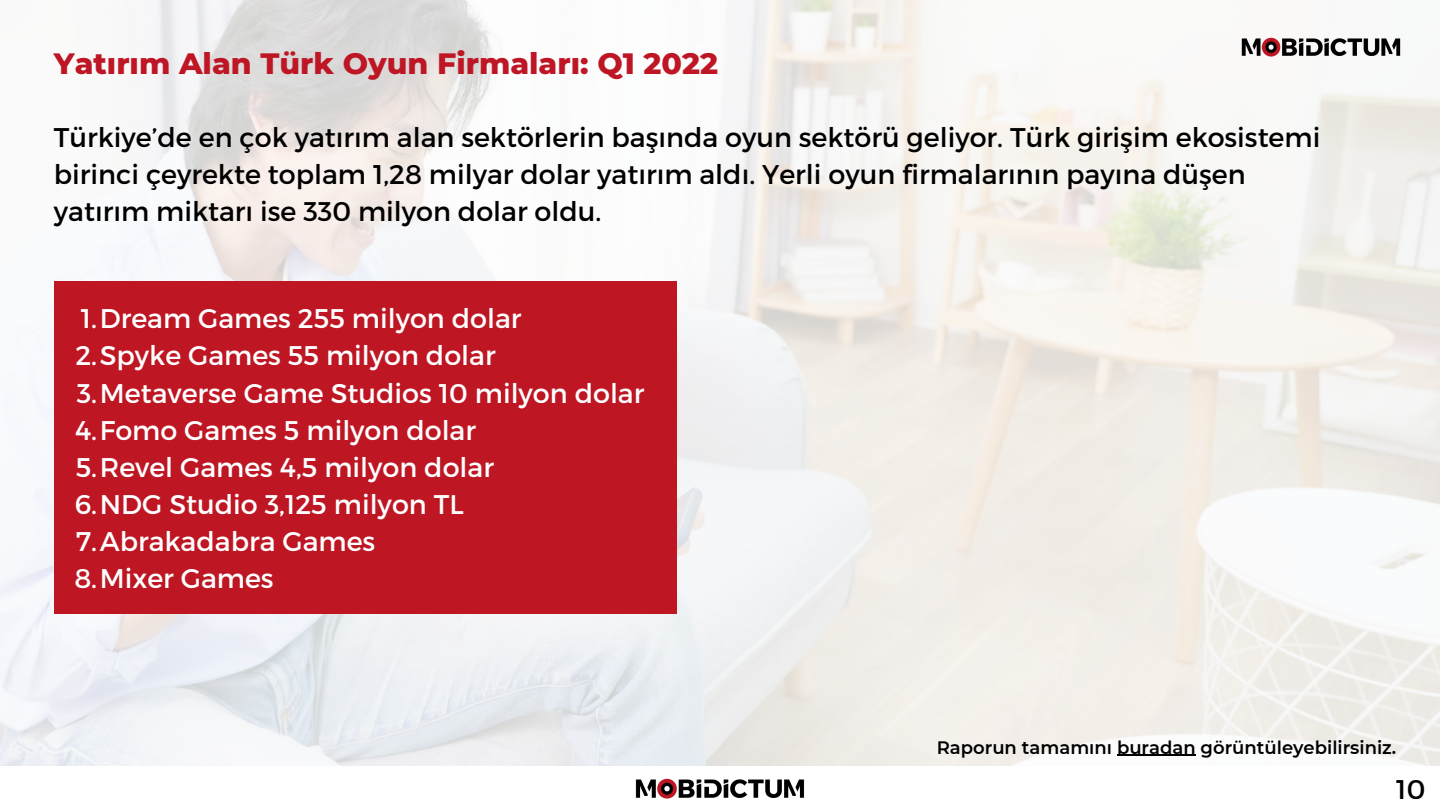
<style>
.page{position:relative;width:1440px;height:810px;background:#fff}
.page>*{position:absolute;margin:0;border:0;box-sizing:border-box;transform-origin:0 0}
.t1{font:800 30px "Montserrat";color:#be1625}
.t2{font:27px/37.2px "Montserrat";color:#000}
.t3{font:27px "Montserrat";color:#fff}
.t4{font:600 18px "Montserrat";color:#000}
</style>
<div class="page">
<img style="left:0;top:0;width:1440px;height:766px">
<img style="left:616px;top:759px;width:207px;height:40px">
<img style="left:1223px;top:25px;width:196px;height:44px">
<div style="left:54px;top:281px;width:623px;height:333px;background:#be1623"></div>
<hr style="left:1117px;top:755px;width:79px;height:1px;background:#000">
<p class="t1" style="left:54px;top:44px;width:666px">Yatırım Alan Türk Oyun Firmaları: Q1 2022</p>
<p class="t2" style="left:54px;top:118px;width:1268px">Türkiye’de en çok yatırım alan sektörlerin başında oyun sektörü geliyor. Türk girişim ekosistemi birinci çeyrekte toplam 1,28 milyar dolar yatırım aldı. Yerli oyun firmalarının payına düşen yatırım miktarı ise 330 milyon dolar oldu.</p>
<p class="t3" style="left:81px;top:301px;width:442px">1.Dream Games 255 milyon dolar</p>
<p class="t3" style="left:75px;top:338px;width:422px">2.Spyke Games 55 milyon dolar</p>
<p class="t3" style="left:77px;top:375px;width:569px">3.Metaverse Game Studios 10 milyon dolar</p>
<p class="t3" style="left:75px;top:412px;width:403px">4.Fomo Games 5 milyon dolar</p>
<p class="t3" style="left:76px;top:450px;width:420px">5.Revel Games 4,5 milyon dolar</p>
<p class="t3" style="left:75px;top:487px;width:391px">6.NDG Studio 3,125 milyon TL</p>
<p class="t3" style="left:76px;top:524px;width:301px">7.Abrakadabra Games</p>
<p class="t3" style="left:74px;top:561px;width:201px">8.Mixer Games</p>
<p class="t4" style="left:937px;top:736px;width:461px">Raporun tamamını buradan görüntüleyebilirsiniz.</p>
<p class="t2" style="left:1396px;top:769px;width:31px">10</p>
</div>
